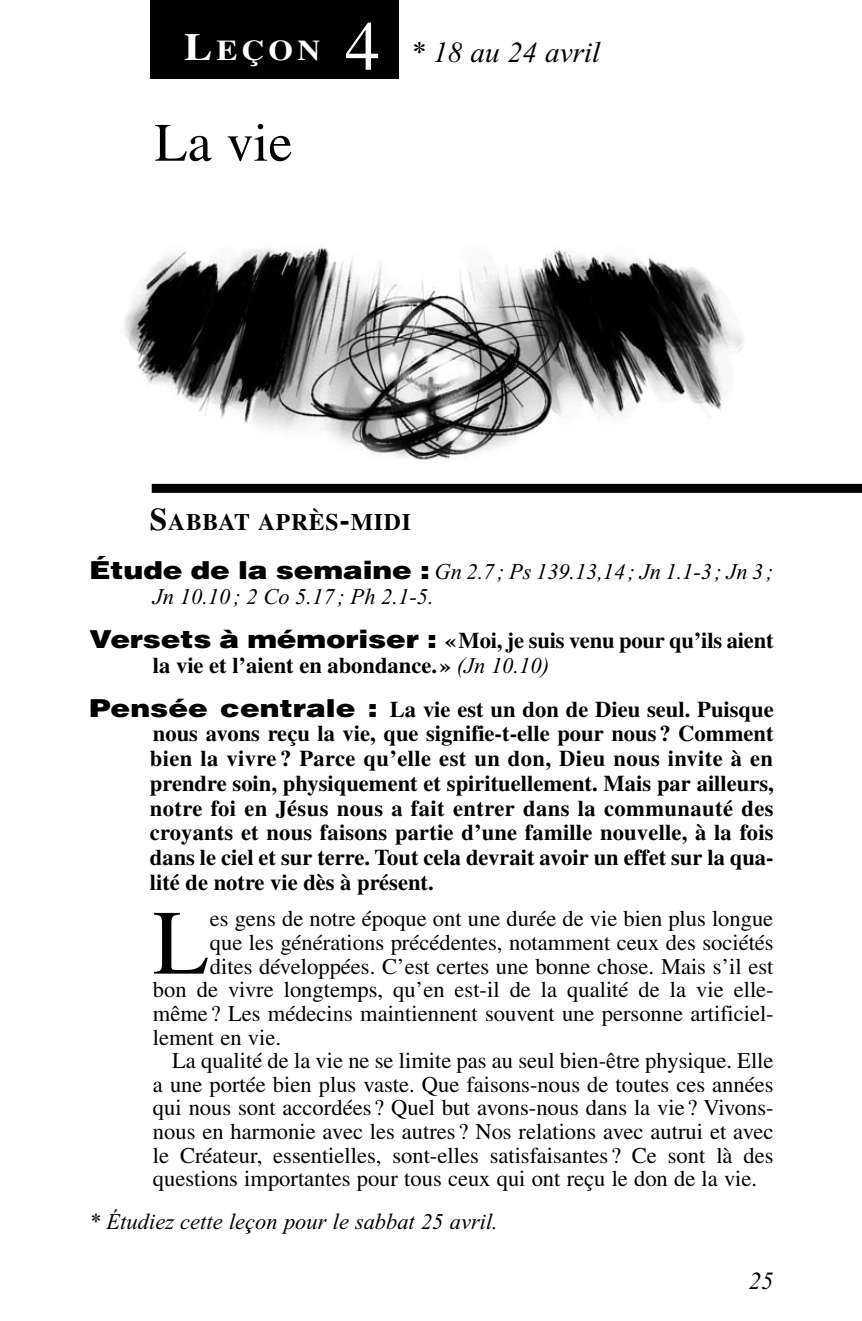
<style>
.page{position:relative;width:862px;height:1321px;background:#fff}
.page>*{position:absolute;margin:0;border:0;box-sizing:border-box;transform-origin:0 0}
.t1{font:91.58px "Times LT Std";color:#000}
.t2{font:69.75px "Times LT Std";color:#fff}
.t3{font:54px "Times LT Std";color:#000}
.t4{font:italic 29.25px "Times New Roman";color:#000}
.t5{font:700 28.8px "Times LT Std";color:#fff;scale:1.1 1}
.t6{font:italic 24.75px "Times New Roman";color:#000}
.t7{font:700 23.62px "Times LT Std";letter-spacing:.035em;color:#000}
.t8{font:22.5px "Times LT Std";color:#000}
.t9{font:700 22.5px/24.8px "Times LT Std";color:#000}
.t10{font:italic 22.5px/24.8px "Times New Roman";color:#000}
.s1{font-size:38.25px}
.s2{font-size:31.5px}
.s3{font-family:"Helvetica";font-weight:900;font-style:normal;font-size:24.75px}
.s4{font-family:"Helvetica";font-weight:900;font-size:24.75px}
.s5{font-family:"Times New Roman";font-weight:400;font-style:italic}
</style>
<div class="page">
<div style="left:150px;top:0;width:249px;height:79px;background:#000"></div>
<img style="left:124px;top:244px;width:619px;height:216px">
<div style="left:152px;top:484px;width:709px;height:9px;background:#000"></div>
<p class="t5" style="left:184px;top:41px;width:125px"><span class="s1">L</span>EÇON</p>
<h2 class="t2" style="left:345px;top:22px;width:36px">4</h2>
<h3 class="t3" style="left:154px;top:124px;width:139px">La vie</h3>
<h3 class="t4" style="left:410px;top:42px;width:191px">* 18 au 24 avril</h3>
<p class="t7" style="left:150px;top:513px;width:262px"><span class="s2">S</span>ABBAT APRÈS<span class="s2">-</span>MIDI</p>
<p class="t10" style="left:153px;top:561px;width:621px;text-indent:-64px"><span class="s3">Étude de la semaine :</span> Gn 2.7; Ps 139.13,14; Jn 1.1-3; Jn 3;<br>Jn 10.10 ; 2 Co 5.17 ; Ph 2.1-5.</p>
<p class="t9" style="left:153px;top:630px;width:621px;text-indent:-64px"><span class="s4">Versets à mémoriser :</span> «Moi, je suis venu pour qu’ils aient la vie et l’aient en abondance. » <span class="s5">(Jn 10.10)</span></p>
<p class="t9" style="left:150px;top:699px;width:625px;text-align:justify;text-indent:-61px"><span class="s4">Pensée centrale :</span> La vie est un don de Dieu seul. Puisque nous avons reçu la vie, que signifie-t-elle pour nous ? Comment bien la vivre ? Parce qu’elle est un don, Dieu nous invite à en prendre soin, physiquement et spirituellement. Mais par ailleurs, notre foi en Jésus nous a fait entrer dans la communauté des croyants et nous faisons partie d’une famille nouvelle, à la fois dans le ciel et sur terre. Tout cela devrait avoir un effet sur la qua&shy;lité de notre vie dès à présent.</p>
<h1 class="t1" style="left:153px;top:911px;width:58px">L</h1>
<p class="t8" style="left:210px;top:910px;width:564px">es gens de notre époque ont une durée de vie bien plus longue</p>
<p class="t8" style="left:210px;top:934px;width:565px">que les générations précédentes, notamment ceux des sociétés</p>
<p class="t8" style="left:210px;top:958px;width:565px">dites développées. C’est certes une bonne chose. Mais s’il est</p>
<p class="t8" style="left:153px;top:981px;width:622px">bon de vivre longtemps, qu’en est-il de la qualité de la vie elle-</p>
<p class="t8" style="left:153px;top:1005px;width:622px">même ? Les médecins maintiennent souvent une personne artificiel-</p>
<p class="t8" style="left:153px;top:1029px;width:129px">lement en vie.</p>
<p class="t8" style="left:172px;top:1052px;width:602px">La qualité de la vie ne se limite pas au seul bien-être physique. Elle</p>
<p class="t8" style="left:153px;top:1076px;width:621px">a une portée bien plus vaste. Que faisons-nous de toutes ces années</p>
<p class="t8" style="left:153px;top:1099px;width:621px">qui nous sont accordées ? Quel but avons-nous dans la vie ? Vivons-</p>
<p class="t8" style="left:153px;top:1123px;width:622px">nous en harmonie avec les autres ? Nos relations avec autrui et avec</p>
<p class="t8" style="left:153px;top:1147px;width:621px">le Créateur, essentielles, sont-elles satisfaisantes ? Ce sont là des</p>
<p class="t8" style="left:153px;top:1170px;width:605px">questions importantes pour tous ceux qui ont reçu le don de la vie.</p>
<p class="t10" style="left:89px;top:1211px;width:410px">* Étudiez cette leçon pour le sabbat 25 avril.</p>
<p class="t6" style="left:748px;top:1271px;width:26px">25</p>
</div>
